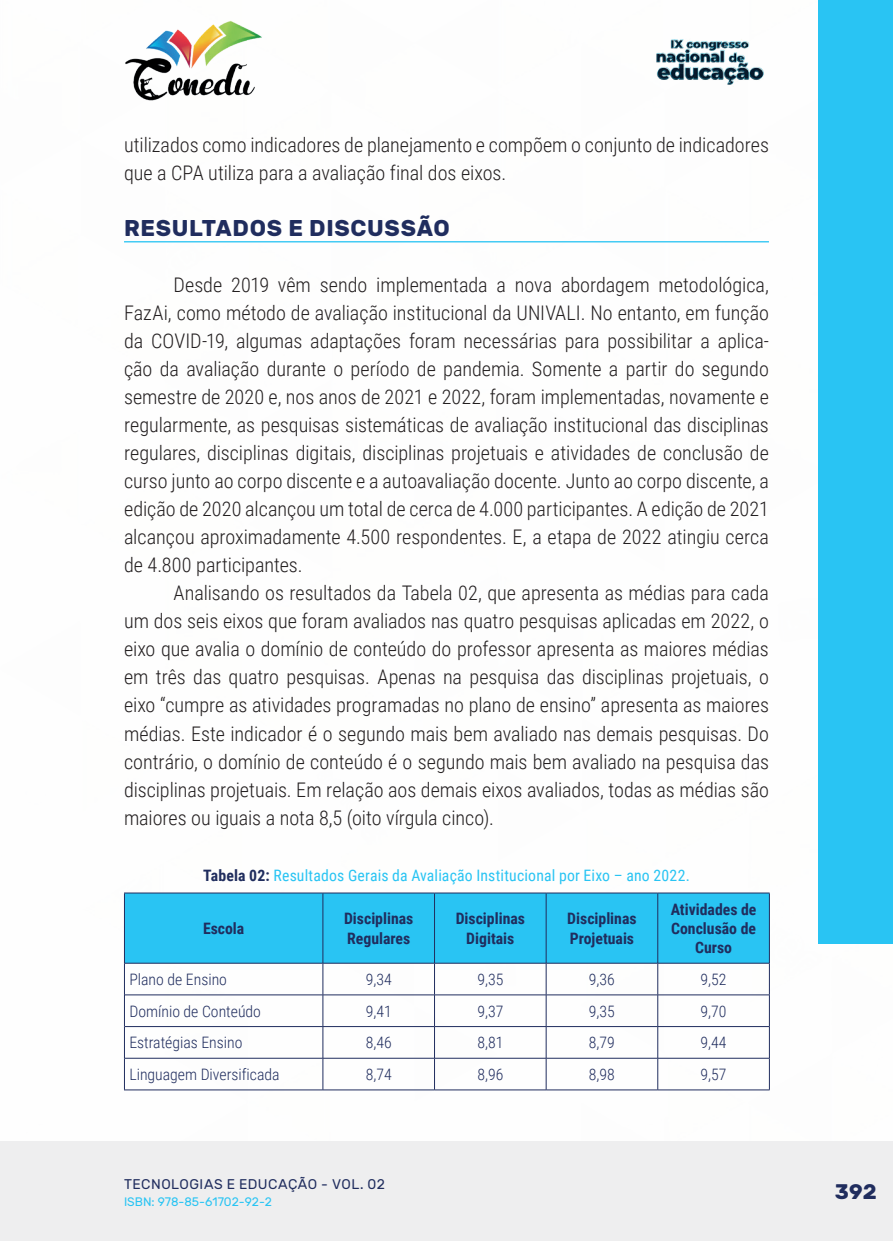
<style>
.page{position:relative;width:893px;height:1241px;background:#fff}
.page>*{position:absolute;margin:0;border:0;box-sizing:border-box;transform-origin:0 0}
._10_SUBTITULO{font:700 22.75px "Rubik";letter-spacing:.03em;color:#202d5e}
.t1{font:700 21px "Rubik";color:#202d5e}
._9_CORPO{font:300 20.12px/28px "Roboto Condensed";color:#231f20;text-align:justify}
._20_CELULAS{font:300 15.75px "Roboto Condensed";color:#202d5e}
._20_CELULAS-2{font:700 15.75px "Roboto Condensed";color:#202d5e}
._14_LEGENDAS{font:15.75px "Roboto Condensed";letter-spacing:.01em;color:#29c4f3}
.t2{font:14px "Rubik";letter-spacing:.035em;color:#202d5e}
.t3{font:12.25px "Rubik";color:#29c4f3}
.s1{font-weight:700;color:#202d5e}
</style>
<div class="page">
<div style="left:0;top:1141px;width:893px;height:99px;background:#eeeeef"></div>
<div style="left:819px;top:0;width:74px;height:943px;background:#29c4f3"></div>
<img style="left:125px;top:20px;width:137px;height:81px">
<img style="left:656px;top:39px;width:108px;height:46px">
<hr style="left:124px;top:241px;width:645px;height:1px;background:#29c4f3">
<div style="left:125px;top:893px;width:644px;height:69px;background:#29c4f3"></div>
<hr style="left:323px;top:893px;width:1px;height:69px;background:#202d5e">
<hr style="left:434px;top:893px;width:1px;height:69px;background:#202d5e">
<hr style="left:546px;top:893px;width:1px;height:69px;background:#202d5e">
<hr style="left:657px;top:893px;width:1px;height:69px;background:#202d5e">
<hr style="left:769px;top:893px;width:1px;height:69px;background:#202d5e">
<hr style="left:125px;top:962px;width:198px;height:1px;background:#202d5e">
<hr style="left:323px;top:962px;width:111px;height:1px;background:#202d5e">
<hr style="left:323px;top:963px;width:1px;height:31px;background:#202d5e">
<hr style="left:434px;top:962px;width:112px;height:1px;background:#202d5e">
<hr style="left:434px;top:963px;width:1px;height:31px;background:#202d5e">
<hr style="left:546px;top:962px;width:112px;height:1px;background:#202d5e">
<hr style="left:546px;top:963px;width:1px;height:31px;background:#202d5e">
<hr style="left:658px;top:962px;width:112px;height:1px;background:#202d5e">
<hr style="left:657px;top:963px;width:1px;height:31px;background:#202d5e">
<hr style="left:769px;top:963px;width:1px;height:31px;background:#202d5e">
<hr style="left:125px;top:994px;width:198px;height:1px;background:#202d5e">
<hr style="left:323px;top:994px;width:111px;height:1px;background:#202d5e">
<hr style="left:323px;top:994px;width:1px;height:32px;background:#202d5e">
<hr style="left:434px;top:994px;width:112px;height:1px;background:#202d5e">
<hr style="left:434px;top:994px;width:1px;height:32px;background:#202d5e">
<hr style="left:546px;top:994px;width:112px;height:1px;background:#202d5e">
<hr style="left:546px;top:994px;width:1px;height:32px;background:#202d5e">
<hr style="left:658px;top:994px;width:112px;height:1px;background:#202d5e">
<hr style="left:657px;top:994px;width:1px;height:32px;background:#202d5e">
<hr style="left:769px;top:994px;width:1px;height:32px;background:#202d5e">
<hr style="left:125px;top:1026px;width:198px;height:1px;background:#202d5e">
<hr style="left:323px;top:1026px;width:111px;height:1px;background:#202d5e">
<hr style="left:323px;top:1026px;width:1px;height:31px;background:#202d5e">
<hr style="left:434px;top:1026px;width:112px;height:1px;background:#202d5e">
<hr style="left:434px;top:1026px;width:1px;height:31px;background:#202d5e">
<hr style="left:546px;top:1026px;width:112px;height:1px;background:#202d5e">
<hr style="left:546px;top:1026px;width:1px;height:31px;background:#202d5e">
<hr style="left:658px;top:1026px;width:112px;height:1px;background:#202d5e">
<hr style="left:657px;top:1026px;width:1px;height:31px;background:#202d5e">
<hr style="left:769px;top:1026px;width:1px;height:31px;background:#202d5e">
<hr style="left:125px;top:1057px;width:198px;height:1px;background:#202d5e">
<hr style="left:323px;top:1057px;width:111px;height:1px;background:#202d5e">
<hr style="left:323px;top:1058px;width:1px;height:31px;background:#202d5e">
<hr style="left:434px;top:1057px;width:112px;height:1px;background:#202d5e">
<hr style="left:434px;top:1058px;width:1px;height:31px;background:#202d5e">
<hr style="left:546px;top:1057px;width:112px;height:1px;background:#202d5e">
<hr style="left:546px;top:1058px;width:1px;height:31px;background:#202d5e">
<hr style="left:658px;top:1057px;width:112px;height:1px;background:#202d5e">
<hr style="left:657px;top:1058px;width:1px;height:31px;background:#202d5e">
<hr style="left:769px;top:1058px;width:1px;height:31px;background:#202d5e">
<hr style="left:124px;top:1089px;width:199px;height:1px;background:#202d5e">
<hr style="left:323px;top:1089px;width:111px;height:1px;background:#202d5e">
<hr style="left:434px;top:1089px;width:112px;height:1px;background:#202d5e">
<hr style="left:546px;top:1089px;width:112px;height:1px;background:#202d5e">
<hr style="left:658px;top:1089px;width:112px;height:1px;background:#202d5e">
<hr style="left:124px;top:892px;width:199px;height:1px;background:#202d5e">
<hr style="left:124px;top:893px;width:1px;height:70px;background:#202d5e">
<hr style="left:323px;top:892px;width:111px;height:1px;background:#202d5e">
<hr style="left:434px;top:892px;width:112px;height:1px;background:#202d5e">
<hr style="left:546px;top:892px;width:112px;height:1px;background:#202d5e">
<hr style="left:658px;top:892px;width:112px;height:1px;background:#202d5e">
<hr style="left:124px;top:963px;width:1px;height:31px;background:#202d5e">
<hr style="left:124px;top:994px;width:1px;height:32px;background:#202d5e">
<hr style="left:124px;top:1026px;width:1px;height:32px;background:#202d5e">
<hr style="left:124px;top:1058px;width:1px;height:31px;background:#202d5e">
<p class="_9_CORPO" style="left:124px;top:130px;width:646px">utilizados como indicadores de planejamento e compõem o conjunto de indicadores que a CPA utiliza para a avaliação final dos eixos.</p>
<p class="_10_SUBTITULO" style="left:124px;top:215px;width:327px">RESULTADOS E DISCUSSÃO</p>
<p class="_9_CORPO" style="left:124px;top:270px;width:646px;text-indent:50px">Desde 2019 vêm sendo implementada a nova abordagem metodológica, FazAi, como método de avaliação institucional da UNIVALI. No entanto, em função da COVID-19, algumas adaptações foram necessárias para possibilitar a aplica&shy;ção da avaliação durante o período de pandemia. Somente a partir do segundo semestre de 2020 e, nos anos de 2021 e 2022, foram implementadas, novamente e regularmente, as pesquisas sistemáticas de avaliação institucional das disciplinas regulares, disciplinas digitais, disciplinas projetuais e atividades de conclusão de curso junto ao corpo discente e a autoavaliação docente. Junto ao corpo discente, a edição de 2020 alcançou um total de cerca de 4.000 participantes. A edição de 2021 alcançou aproximadamente 4.500 respondentes. E, a etapa de 2022 atingiu cerca de 4.800 participantes.</p>
<p class="_9_CORPO" style="left:124px;top:578px;width:646px;text-indent:50px">Analisando os resultados da Tabela 02, que apresenta as médias para cada um dos seis eixos que foram avaliados nas quatro pesquisas aplicadas em 2022, o eixo que avalia o domínio de conteúdo do professor apresenta as maiores médias em três das quatro pesquisas. Apenas na pesquisa das disciplinas projetuais, o eixo “cumpre as atividades programadas no plano de ensino” apresenta as maiores médias. Este indicador é o segundo mais bem avaliado nas demais pesquisas. Do contrário, o domínio de conteúdo é o segundo mais bem avaliado na pesquisa das disciplinas projetuais. Em relação aos demais eixos avaliados, todas as médias são maiores ou iguais a nota 8,5 (oito vírgula cinco).</p>
<p class="_14_LEGENDAS" style="left:203px;top:863px;width:488px"><span class="s1">Tabela 02:</span> Resultados Gerais da Avaliação Institucional por Eixo – ano 2022.</p>
<p class="_20_CELULAS-2" style="left:203px;top:917px;width:43px">Escola</p>
<p class="_20_CELULAS-2" style="left:671px;top:898px;width:87px">Atividades de</p>
<p class="_20_CELULAS-2" style="left:671px;top:917px;width:86px">Conclusão de</p>
<p class="_20_CELULAS-2" style="left:695px;top:936px;width:38px">Curso</p>
<p class="_20_CELULAS-2" style="left:344px;top:907px;width:71px">Disciplinas</p>
<p class="_20_CELULAS-2" style="left:347px;top:926px;width:65px">Regulares</p>
<p class="_20_CELULAS-2" style="left:456px;top:907px;width:71px">Disciplinas</p>
<p class="_20_CELULAS-2" style="left:466px;top:926px;width:50px">Digitais</p>
<p class="_20_CELULAS-2" style="left:567px;top:907px;width:71px">Disciplinas</p>
<p class="_20_CELULAS-2" style="left:570px;top:926px;width:66px">Projetuais</p>
<p class="_20_CELULAS" style="left:129px;top:968px;width:99px">Plano de Ensino</p>
<p class="_20_CELULAS" style="left:366px;top:968px;width:27px">9,34</p>
<p class="_20_CELULAS" style="left:477px;top:968px;width:27px">9,35</p>
<p class="_20_CELULAS" style="left:589px;top:968px;width:27px">9,36</p>
<p class="_20_CELULAS" style="left:701px;top:968px;width:27px">9,52</p>
<p class="_20_CELULAS" style="left:129px;top:999px;width:133px">Domínio de Conteúdo</p>
<p class="_20_CELULAS" style="left:366px;top:999px;width:27px">9,41</p>
<p class="_20_CELULAS" style="left:477px;top:999px;width:27px">9,37</p>
<p class="_20_CELULAS" style="left:589px;top:999px;width:27px">9,35</p>
<p class="_20_CELULAS" style="left:701px;top:999px;width:27px">9,70</p>
<p class="_20_CELULAS" style="left:129px;top:1031px;width:115px">Estratégias Ensino</p>
<p class="_20_CELULAS" style="left:366px;top:1031px;width:27px">8,46</p>
<p class="_20_CELULAS" style="left:477px;top:1031px;width:27px">8,81</p>
<p class="_20_CELULAS" style="left:589px;top:1031px;width:27px">8,79</p>
<p class="_20_CELULAS" style="left:701px;top:1031px;width:27px">9,44</p>
<p class="_20_CELULAS" style="left:129px;top:1063px;width:152px">Linguagem Diversificada</p>
<p class="_20_CELULAS" style="left:366px;top:1063px;width:27px">8,74</p>
<p class="_20_CELULAS" style="left:477px;top:1063px;width:27px">8,96</p>
<p class="_20_CELULAS" style="left:589px;top:1063px;width:27px">8,98</p>
<p class="_20_CELULAS" style="left:701px;top:1063px;width:27px">9,57</p>
<p class="t2" style="left:124px;top:1175px;width:263px">TECNOLOGIAS E EDUCAÇÃO - VOL. 02</p>
<p class="t3" style="left:124px;top:1194px;width:150px">ISBN: 978-85-61702-92-2</p>
<p class="t1" style="left:835px;top:1179px;width:43px">392</p>
</div>
